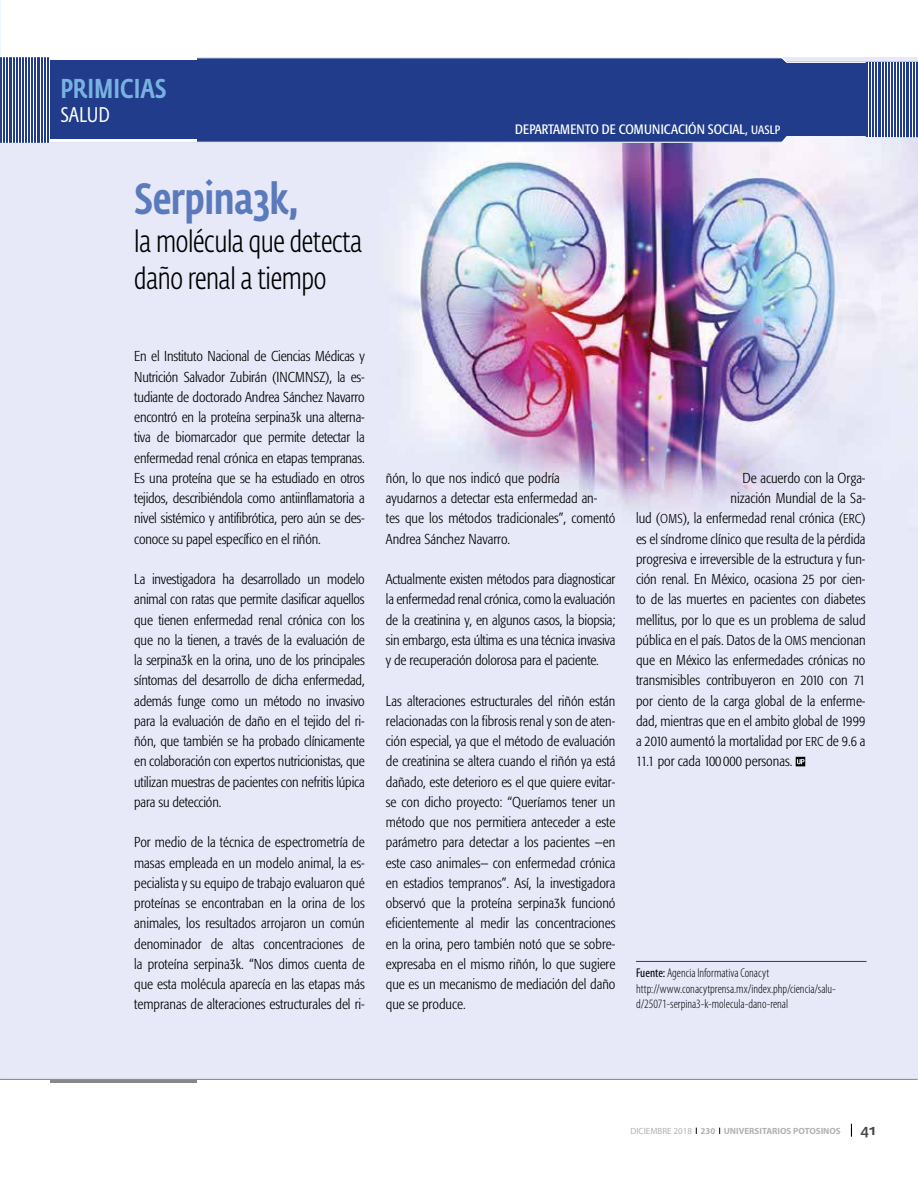
<style>
.page{position:relative;width:918px;height:1188px;background:#fff}
.page>*{position:absolute;margin:0;border:0;box-sizing:border-box;transform-origin:0 0}
.t1{font:500 43.5px "Fedra Sans Cond Std";letter-spacing:-.01em;color:#5a7abc}
.t2{font:300 30px/37.5px "Fedra Sans Cond Std";letter-spacing:-.01em;color:#000}
.t3{font:500 27px "Fedra Sans Cond Std";color:#79b2e2}
.t4{font:21px "Fedra Sans Cond Std";color:#fff}
.t5{font:700 15px "Daxline Pro";color:#4a4a49}
.t6{font:300 condensed 14.25px/20.2px "Formata";color:#000;text-align:justify}
.t7{font:condensed 13.5px "Formata";color:#fff}
.t8{font:300 condensed 12.75px/15.3px "Myriad Pro";letter-spacing:-.005em;color:#000}
.t9{font:700 9px "Myriad Pro";color:#b3b2b2}
.s1{font-size:12px}
.s2{font-size:12.75px}
.s3{font-weight:400}
</style>
<div class="page">
<svg style="left:851px;top:1124px;width:1px;height:13px"></svg>
<img style="left:0;top:0;width:1px;height:57px">
<img style="left:0;top:143px;width:918px;height:936px">
<div style="left:0;top:57px;width:918px;height:86px;background:#203c8b"></div>
<hr style="left:37px;top:57px;width:1px;height:86px;background:#fff">
<hr style="left:49px;top:57px;width:1px;height:86px;background:#fff">
<hr style="left:33px;top:57px;width:1px;height:86px;background:#fff">
<hr style="left:46px;top:57px;width:1px;height:86px;background:#fff">
<hr style="left:30px;top:57px;width:1px;height:86px;background:#fff">
<hr style="left:43px;top:57px;width:1px;height:86px;background:#fff">
<hr style="left:27px;top:57px;width:1px;height:86px;background:#fff">
<hr style="left:40px;top:57px;width:1px;height:86px;background:#fff">
<hr style="left:24px;top:57px;width:1px;height:86px;background:#fff">
<hr style="left:21px;top:57px;width:1px;height:86px;background:#fff">
<hr style="left:18px;top:57px;width:1px;height:86px;background:#fff">
<hr style="left:15px;top:57px;width:1px;height:86px;background:#fff">
<hr style="left:12px;top:57px;width:1px;height:86px;background:#fff">
<hr style="left:9px;top:57px;width:1px;height:86px;background:#fff">
<hr style="left:5px;top:57px;width:1px;height:86px;background:#fff">
<hr style="left:2px;top:57px;width:1px;height:86px;background:#fff">
<svg style="left:50px;top:136px;width:817px;height:7px;background:#5d71ab"></svg>
<svg style="left:50px;top:57px;width:817px;height:6px;background:#687bb1"></svg>
<hr style="left:50px;top:140px;width:147px;height:2px;background:#fff">
<hr style="left:0;top:1079px;width:918px;height:1px;background:#000">
<hr style="left:50px;top:1080px;width:147px;height:3px;background:#878787">
<svg style="left:796px;top:757px;width:9px;height:9px"></svg>
<hr style="left:636px;top:961px;width:231px;height:1px;background:#1e3d89">
<hr style="left:902px;top:62px;width:1px;height:75px;background:#fff">
<hr style="left:915px;top:62px;width:1px;height:75px;background:#fff">
<hr style="left:899px;top:62px;width:1px;height:75px;background:#fff">
<hr style="left:912px;top:62px;width:1px;height:75px;background:#fff">
<hr style="left:896px;top:62px;width:1px;height:75px;background:#fff">
<hr style="left:909px;top:62px;width:1px;height:75px;background:#fff">
<hr style="left:893px;top:62px;width:1px;height:75px;background:#fff">
<hr style="left:906px;top:62px;width:1px;height:75px;background:#fff">
<hr style="left:890px;top:62px;width:1px;height:75px;background:#fff">
<hr style="left:887px;top:62px;width:1px;height:75px;background:#fff">
<hr style="left:884px;top:62px;width:1px;height:75px;background:#fff">
<hr style="left:881px;top:62px;width:1px;height:75px;background:#fff">
<hr style="left:878px;top:62px;width:1px;height:75px;background:#fff">
<hr style="left:874px;top:62px;width:1px;height:75px;background:#fff">
<hr style="left:871px;top:62px;width:1px;height:75px;background:#fff">
<hr style="left:868px;top:62px;width:1px;height:75px;background:#fff">
<h3 class="t3" style="left:60px;top:73px;width:108px">PRIMICIAS</h3>
<h3 class="t4" style="left:60px;top:102px;width:51px">SALUD</h3>
<h1 class="t1" style="left:134px;top:173px;width:167px">Serpina3k,</h1>
<h2 class="t2" style="left:134px;top:223px;width:230px">la molécula que detecta daño renal a tiempo</h2>
<p class="t7" style="left:515px;top:121px;width:267px">DEPARTAMENTO DE COMUNICACIÓN SOCIAL, <span class="s1">UASLP</span></p>
<p class="t6" style="left:134px;top:346px;width:232px">En el Instituto Nacional de Ciencias Médicas y Nutrición Salvador Zubirán (INCMNSZ), la es&shy;tudiante de doctorado Andrea Sánchez Navarro encontró en la proteína serpina3k una alterna&shy;tiva de biomarcador que permite detectar la enfermedad renal crónica en etapas tempranas.<br>Es una proteína que se ha estudiado en otros tejidos, describiéndola como antiinflamatoria a nivel sistémico y antifibrótica, pero aún se des&shy;conoce su papel específico en el riñón.</p>
<p class="t6" style="left:134px;top:569px;width:232px">La investigadora ha desarrollado un modelo animal con ratas que permite clasificar aquellos que tienen enfermedad renal crónica con los que no la tienen, a través de la evaluación de la serpina3k en la orina, uno de los principales síntomas del desarrollo de dicha enfermedad, además funge como un método no invasivo para la evaluación de daño en el tejido del ri&shy;ñón, que también se ha probado clínicamente en colaboración con expertos nutricionistas, que utilizan muestras de pacientes con nefritis lúpica para su detección.</p>
<p class="t6" style="left:134px;top:832px;width:232px">Por medio de la técnica de espectrometría de masas empleada en un modelo animal, la es&shy;pecialista y su equipo de trabajo evaluaron qué proteínas se encontraban en la orina de los animales, los resultados arrojaron un común denominador de altas concentraciones de la proteína serpina3k. “Nos dimos cuenta de que esta molécula aparecía en las etapas más tempranas de alteraciones estructurales del ri-</p>
<p class="t6" style="left:386px;top:468px;width:231px;text-align:left">ñón, lo que nos indicó que podría<br>ayudarnos a detectar esta enfermedad an-<br>tes que los métodos tradicionales”, comentó Andrea Sánchez Navarro.</p>
<p class="t6" style="left:386px;top:569px;width:231px">Actualmente existen métodos para diagnosticar la enfermedad renal crónica, como la evaluación de la creatinina y, en algunos casos, la biopsia; sin embargo, esta última es una técnica invasiva y de recuperación dolorosa para el paciente.</p>
<p class="t6" style="left:386px;top:691px;width:231px">Las alteraciones estructurales del riñón están relacionadas con la fibrosis renal y son de aten&shy;ción especial, ya que el método de evaluación de creatinina se altera cuando el riñón ya está dañado, este deterioro es el que quiere evitar&shy;se con dicho proyecto: “Queríamos tener un método que nos permitiera anteceder a este parámetro para detectar a los pacientes —en este caso animales— con enfermedad crónica en estadios tempranos”. Así, la investigadora observó que la proteína serpina3k funcionó eficientemente al medir las concentraciones en la orina, pero también notó que se sobre&shy;expresaba en el mismo riñón, lo que sugiere que es un mecanismo de mediación del daño que se produce.</p>
<p class="t6" style="left:743px;top:468px;width:125px">De acuerdo con la Orga-</p>
<p class="t6" style="left:731px;top:488px;width:137px">nización Mundial de la Sa-</p>
<p class="t6" style="left:636px;top:508px;width:231px">lud (<span class="s2">OMS</span>), la enfermedad renal crónica (<span class="s2">ERC</span>)</p>
<p class="t6" style="left:636px;top:529px;width:231px">es el síndrome clínico que resulta de la pérdida</p>
<p class="t6" style="left:636px;top:549px;width:231px">progresiva e irreversible de la estructura y fun-</p>
<p class="t6" style="left:636px;top:569px;width:231px">ción renal. En México, ocasiona 25 por cien-</p>
<p class="t6" style="left:636px;top:589px;width:231px">to de las muertes en pacientes con diabetes</p>
<p class="t6" style="left:636px;top:610px;width:231px">mellitus, por lo que es un problema de salud</p>
<p class="t6" style="left:636px;top:630px;width:231px">pública en el país. Datos de la <span class="s2">OMS</span> mencionan</p>
<p class="t6" style="left:636px;top:650px;width:231px">que en México las enfermedades crónicas no</p>
<p class="t6" style="left:636px;top:670px;width:231px">transmisibles contribuyeron en 2010 con 71</p>
<p class="t6" style="left:636px;top:691px;width:231px">por ciento de la carga global de la enferme-</p>
<p class="t6" style="left:636px;top:711px;width:231px">dad, mientras que en el ambito global de 1999</p>
<p class="t6" style="left:636px;top:731px;width:231px">a 2010 aumentó la mortalidad por <span class="s2">ERC</span> de 9.6 a</p>
<p class="t6" style="left:636px;top:751px;width:158px">11.1 por cada 100 000 personas.</p>
<p class="t8" style="left:636px;top:965px;width:201px"><span class="s3">Fuente:</span> Agencia Informativa Conacyt http://www.conacytprensa.mx/index.php/ciencia/salu&shy;d/25071-serpina3-k-molecula-dano-renal</p>
<p class="t9" style="left:630px;top:1125px;width:212px"><span class="s3">DICIEMBRE 2018</span> 230 UNIVERSITARIOS POTOSINOS</p>
<p class="t5" style="left:860px;top:1120px;width:17px">41</p>
</div>
